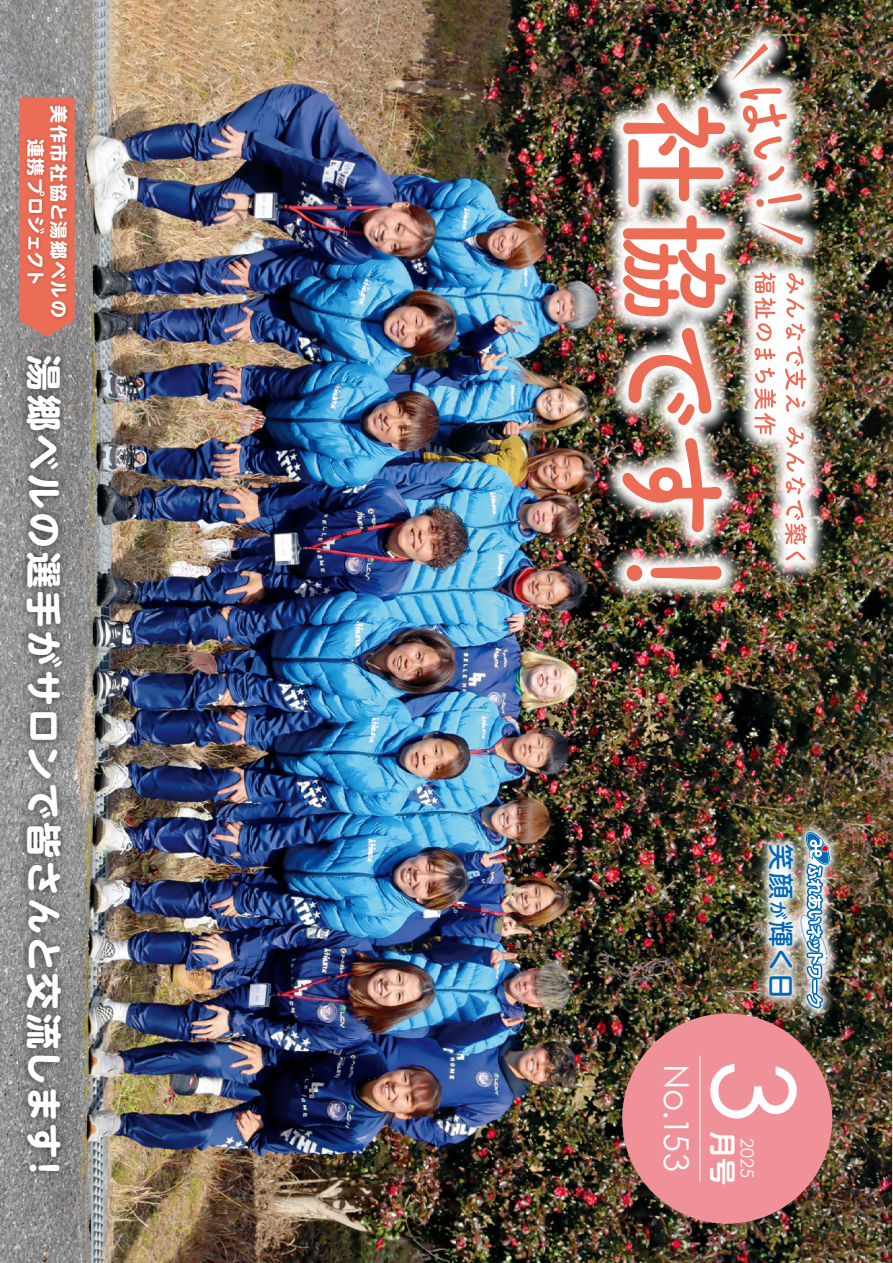
<style>
.page{position:relative;width:893px;height:1263px;background:#fff}
.page>*{position:absolute;margin:0;border:0;box-sizing:border-box;transform-origin:0 0}
.t1{font:114.45px "Century Gothic";color:#fff}
.t2{font:700 36px "UD Shin M Go Pro";letter-spacing:.065em;color:#fff}
.t3{font:34.2px "Century Gothic";color:#fff}
.t4{font:700 27px "UD Shin M Go Pro De";color:#fff}
.t5{font:500 25.95px "UD Shin M Go Pro";color:#0068b7}
.t6{font:700 18px/23px "UD Shin M Go Pro";letter-spacing:.08em;color:#fff;text-align:center}
.t7{font:18px "Century Gothic";color:#fff}
.s1{font-size:18.15px}
</style>
<div class="page">
<img style="left:0;top:0;width:893px;height:1263px">
<img style="left:5px;top:342px;width:70px;height:848px">
<hr style="left:892px;top:950px;width:1px;height:313px;background:#eeeadc">
<svg style="left:19px;top:98px;width:56px;height:239px;background:#c9796b"></svg>
<img style="left:0;top:100px;width:72px;height:224px">
<img style="left:558px;top:0;width:313px;height:645px">
<img style="left:623px;top:103px;width:102px;height:104px">
<svg style="left:623px;top:215px;width:103px;height:101px"></svg>
<img style="left:628px;top:324px;width:84px;height:104px">
<img style="left:618px;top:435px;width:106px;height:100px">
<svg style="left:627px;top:565px;width:95px;height:16px"></svg>
<svg style="left:785px;top:272px;width:21px;height:141px"></svg>
<svg style="left:785px;top:426px;width:22px;height:118px"></svg>
<svg style="left:785px;top:551px;width:21px;height:10px"></svg>
<svg style="left:753px;top:272px;width:23px;height:89px"></svg>
<svg style="left:754px;top:367px;width:22px;height:68px"></svg>
<svg style="left:731px;top:43px;width:37px;height:37px"></svg>
<svg style="left:758px;top:222px;width:45px;height:23px"></svg>
<img style="left:739px;top:88px;width:49px;height:94px">
<svg style="left:756px;top:193px;width:46px;height:14px"></svg>
<img style="left:749px;top:816px;width:97px;height:209px">
<img style="left:758px;top:828px;width:76px;height:185px">
<img style="left:800px;top:826px;width:31px;height:184px">
<div style="left:622px;top:1013px;width:210px;height:211px;background:#f09199;border-radius:50%"></div>
<hr style="left:700px;top:1055px;width:1px;height:127px;background:#fff">
<p class="t6" style="left:71px;top:105px;width:215px;rotate:90deg">美作市社協と湯郷ベルの連携プロジェクト</p>
<p class="t2" style="left:73px;top:355px;width:832px;rotate:90deg">湯郷ベルの選手がサロンで皆さんと交流します！</p>
<p class="t5" style="left:802px;top:844px;width:156px;rotate:90deg">笑顔<span class="s1">が</span>輝く日</p>
<p class="t3" style="left:697px;top:1063px;width:110px;rotate:90deg">No.153</p>
<h1 class="t1" style="left:824px;top:1059px;width:65px;rotate:90deg">3</h1>
<p class="t4" style="left:745px;top:1131px;width:55px;rotate:90deg">月号</p>
<p class="t7" style="left:758px;top:1138px;width:42px;rotate:90deg">2025</p>
</div>
